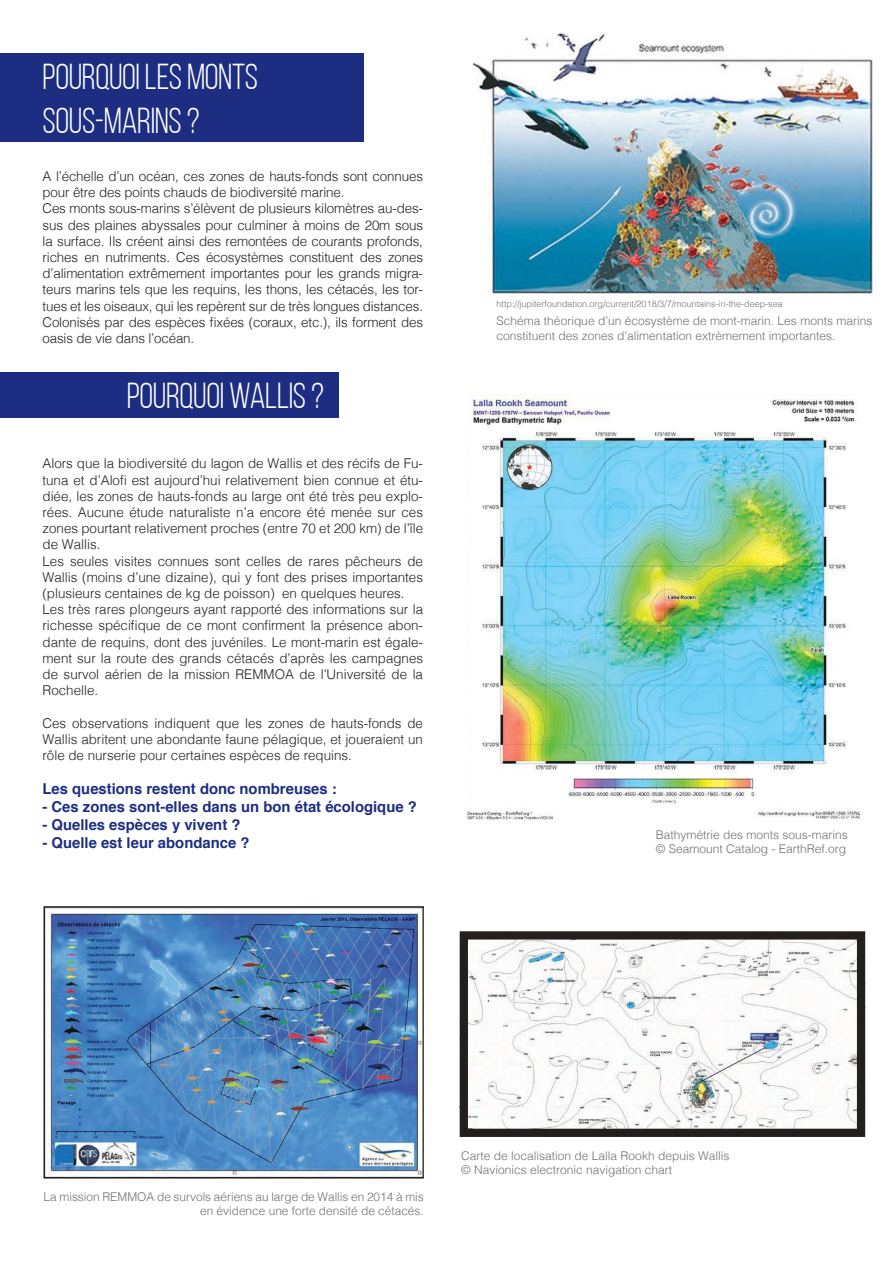
<style>
.page{position:relative;width:893px;height:1263px;background:#fff}
.page>*{position:absolute;margin:0;border:0;box-sizing:border-box;transform-origin:0 0}
.t1{font:36px/43.2px "Bebas Neue";letter-spacing:-.01em;color:#fff}
.t2{font:700 15px "Helvetica";color:#1d2e82}
.t3{font:300 13.5px/16.2px "Helvetica";color:#241f1f}
.t4{font:300 12px/14.4px "Helvetica";color:#717072}
.t5{font:300 9px "Helvetica";color:#717072}
</style>
<div class="page">
<img style="left:473px;top:34px;width:399px;height:260px">
<div style="left:0;top:53px;width:363px;height:89px;background:#1d2e82"></div>
<img style="left:469px;top:940px;width:387px;height:188px">
<div style="left:460px;top:931px;width:405px;height:206px;border:8px solid #241f1f"></div>
<img style="left:468px;top:395px;width:392px;height:425px">
<img style="left:46px;top:908px;width:376px;height:267px">
<div style="left:44px;top:906px;width:380px;height:272px;border:1px solid #241f1f"></div>
<div style="left:0;top:372px;width:339px;height:45px;background:#1d2e82"></div>
<h1 class="t1" style="left:43px;top:55px;width:217px">POURQUOI LES MONTS<br>SOUS-MARINS ?</h1>
<p class="t3" style="left:43px;top:167px;width:382px">A l’échelle d’un océan, ces zones de hauts-fonds sont connues pour être des points chauds de biodiversité marine.<br>Ces monts sous-marins s’élèvent de plusieurs kilomètres au-des&shy;sus des plaines abyssales pour culminer à moins de 20m sous la surface. Ils créent ainsi des remontées de courants profonds, riches en nutriments. Ces écosystèmes constituent des zones d’alimentation extrêmement importantes pour les grands migra&shy;teurs marins tels que les requins, les thons, les cétacés, les tor&shy;tues et les oiseaux, qui les repèrent sur de très longues distances.<br>Colonisés par des espèces fixées (coraux, etc.), ils forment des oasis de vie dans l’océan.</p>
<h1 class="t1" style="left:127px;top:374px;width:199px">POURQUOI WALLIS ?</h1>
<p class="t3" style="left:43px;top:454px;width:382px">Alors que la biodiversité du lagon de Wallis et des récifs de Fu&shy;tuna et d’Alofi est aujourd’hui relativement bien connue et étu&shy;diée, les zones de hauts-fonds au large ont été très peu explo&shy;rées. Aucune étude naturaliste n’a encore été menée sur ces zones pourtant relativement proches (entre 70 et 200 km) de l’île de Wallis.<br>Les seules visites connues sont celles de rares pêcheurs de Wallis (moins d’une dizaine), qui y font des prises importantes (plusieurs centaines de kg de poisson) en quelques heures.<br>Les très rares plongeurs ayant rapporté des informations sur la richesse spécifique de ce mont confirment la présence abon&shy;dante de requins, dont des juvéniles. Le mont-marin est égale&shy;ment sur la route des grands cétacés d’après les campagnes de survol aérien de la mission REMMOA de l’Université de la Rochelle.</p>
<p class="t3" style="left:43px;top:714px;width:382px;text-align:justify">Ces observations indiquent que les zones de hauts-fonds de Wallis abritent une abondante faune pélagique, et joueraient un rôle de nurserie pour certaines espèces de requins.</p>
<p class="t2" style="left:43px;top:777px;width:296px">Les questions restent donc nombreuses :</p>
<p class="t2" style="left:43px;top:795px;width:376px">- Ces zones sont-elles dans un bon état écologique ?</p>
<p class="t2" style="left:43px;top:813px;width:199px">- Quelles espèces y vivent ?</p>
<p class="t2" style="left:43px;top:831px;width:208px">- Quelle est leur abondance ?</p>
<p class="t5" style="left:497px;top:296px;width:288px">http://jupiterfoundation.org/current/2018/3/7/mountains-in-the-deep-sea</p>
<p class="t4" style="left:497px;top:313px;width:377px">Schéma théorique d’un écosystème de mont-marin. Les monts marins constituent des zones d’alimentation extrèmement importantes.</p>
<p class="t4" style="left:656px;top:826px;width:194px">Bathymétrie des monts sous-marins © Seamount Catalog - EarthRef.org</p>
<p class="t4" style="left:44px;top:1189px;width:382px;text-align:right">La mission REMMOA de survols aériens au large de Wallis en 2014 à mis en évidence une forte densité de cétacés.</p>
<p class="t4" style="left:461px;top:1147px;width:270px">Carte de localisation de Lalla Rookh depuis Wallis © Navionics electronic navigation chart</p>
</div>
